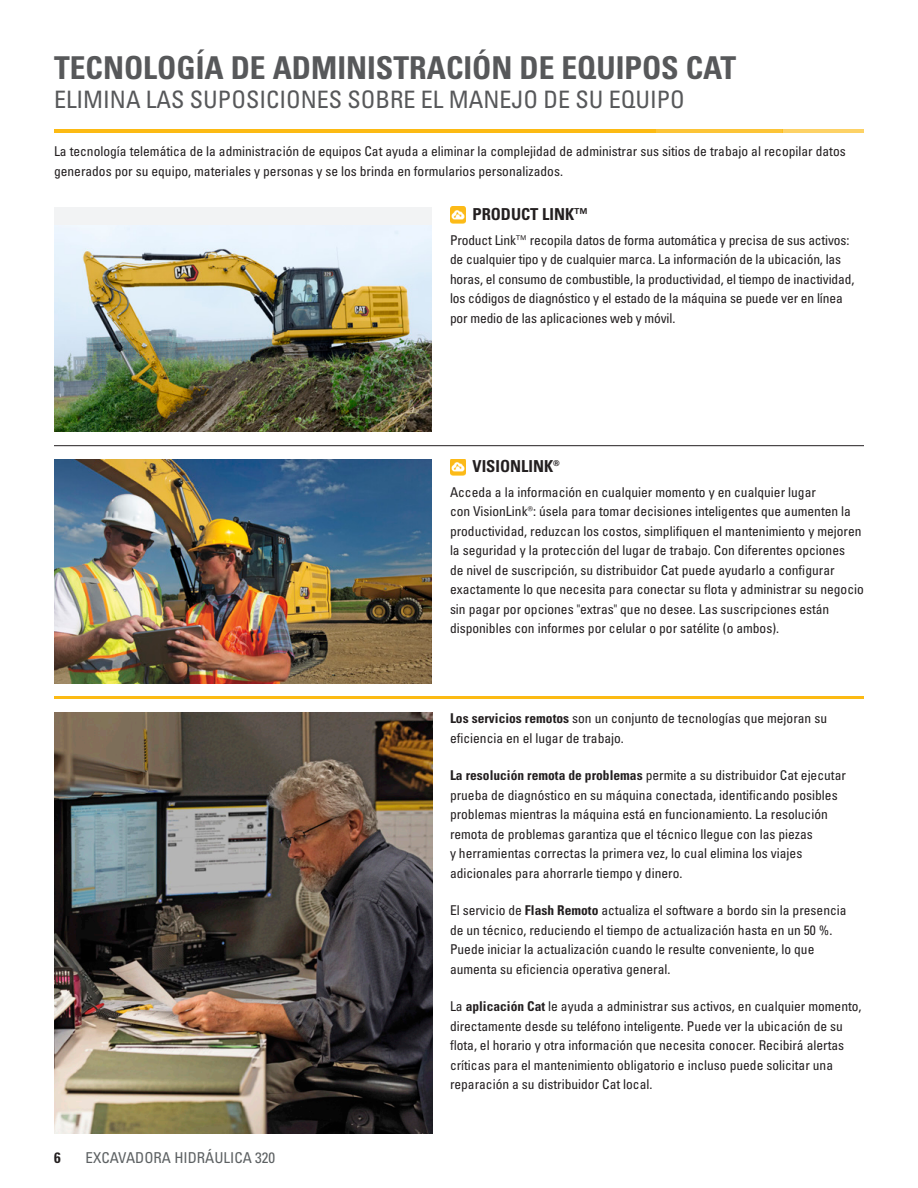
<style>
.page{position:relative;width:918px;height:1188px;background:#fff}
.page>*{position:absolute;margin:0;border:0;box-sizing:border-box;transform-origin:0 0}
.t1{font:31.5px "Univers LTCYR 67 Bold Cond";color:#57585a}
.t2{font:condensed 24px "Univers LTCYR 57";color:#57585a}
.t3{font:16.5px "Univers LTCYR 67 Bold Cond";color:#231f20}
.t4{font:condensed 15px "Univers LTCYR 57";color:#5d6163}
.t5{font:15px "Univers LTCYR 67 Bold Cond";color:#231f20}
.t6{font:condensed 13.5px/19.5px "Univers LTCYR 57";color:#231f20}
.s1{font-family:"Univers LTCYR 67 Bold Cond";font-stretch:normal}
</style>
<div class="page">
<div style="left:54px;top:207px;width:378px;height:225px;background:#f2f3f4"></div>
<img style="left:54px;top:225px;width:378px;height:207px">
<img style="left:450px;top:207px;width:16px;height:17px">
<img style="left:450px;top:459px;width:16px;height:17px">
<img style="left:54px;top:459px;width:378px;height:225px">
<img style="left:54px;top:712px;width:379px;height:422px">
<hr style="left:54px;top:445px;width:810px;height:1px;background:#231f20">
<hr style="left:54px;top:129px;width:601px;height:4px;background:#fcba13">
<hr style="left:654px;top:129px;width:128px;height:4px;background:#fcc437">
<hr style="left:782px;top:129px;width:82px;height:4px;background:#fdd266">
<hr style="left:54px;top:696px;width:810px;height:3px;background:#fcba13">
<h1 class="t1" style="left:54px;top:49px;width:684px">TECNOLOGÍA DE ADMINISTRACIÓN DE EQUIPOS CAT</h1>
<h2 class="t2" style="left:54px;top:84px;width:632px">ELIMINA LAS SUPOSICIONES SOBRE EL MANEJO DE SU EQUIPO</h2>
<p class="t6" style="left:54px;top:141px;width:793px">La tecnología telemática de la administración de equipos Cat ayuda a eliminar la complejidad de administrar sus sitios de trabajo al recopilar datos generados por su equipo, materiales y personas y se los brinda en formularios personalizados.</p>
<p class="t3" style="left:472px;top:204px;width:117px">PRODUCT LINK™</p>
<p class="t6" style="left:450px;top:230px;width:406px">Product Link™ recopila datos de forma automática y precisa de sus activos: de cualquier tipo y de cualquier marca. La información de la ubicación, las horas, el consumo de combustible, la productividad, el tiempo de inactividad, los códigos de diagnóstico y el estado de la máquina se puede ver en línea por medio de las aplicaciones web y móvil.</p>
<p class="t3" style="left:472px;top:456px;width:89px">VISIONLINK®</p>
<p class="t6" style="left:450px;top:482px;width:415px">Acceda a la información en cualquier momento y en cualquier lugar<br>con VisionLink®: úsela para tomar decisiones inteligentes que aumenten la productividad, reduzcan los costos, simplifiquen el mantenimiento y mejoren la seguridad y la protección del lugar de trabajo. Con diferentes opciones<br>de nivel de suscripción, su distribuidor Cat puede ayudarlo a configurar exactamente lo que necesita para conectar su flota y administrar su negocio sin pagar por opciones "extras" que no desee. Las suscripciones están disponibles con informes por celular o por satélite (o ambos).</p>
<p class="t5" style="left:54px;top:1148px;width:8px">6</p>
<p class="t4" style="left:86px;top:1148px;width:191px">EXCAVADORA HIDRÁULICA 320</p>
<p class="t6" style="left:450px;top:708px;width:379px"><span class="s1">Los servicios remotos</span> son un conjunto de tecnologías que mejoran su eficiencia en el lugar de trabajo.</p>
<p class="t6" style="left:450px;top:765px;width:397px"><span class="s1">La resolución remota de problemas</span> permite a su distribuidor Cat ejecutar prueba de diagnóstico en su máquina conectada, identificando posibles problemas mientras la máquina está en funcionamiento. La resolución remota de problemas garantiza que el técnico llegue con las piezas<br>y herramientas correctas la primera vez, lo cual elimina los viajes adicionales para ahorrarle tiempo y dinero.</p>
<p class="t6" style="left:450px;top:900px;width:398px">El servicio de <span class="s1">Flash Remoto</span> actualiza el software a bordo sin la presencia de un técnico, reduciendo el tiempo de actualización hasta en un 50 %.<br>Puede iniciar la actualización cuando le resulte conveniente, lo que aumenta su eficiencia operativa general.</p>
<p class="t6" style="left:450px;top:996px;width:413px">La <span class="s1">aplicación Cat</span> le ayuda a administrar sus activos, en cualquier momento, directamente desde su teléfono inteligente. Puede ver la ubicación de su flota, el horario y otra información que necesita conocer. Recibirá alertas críticas para el mantenimiento obligatorio e incluso puede solicitar una reparación a su distribuidor Cat local.</p>
</div>
